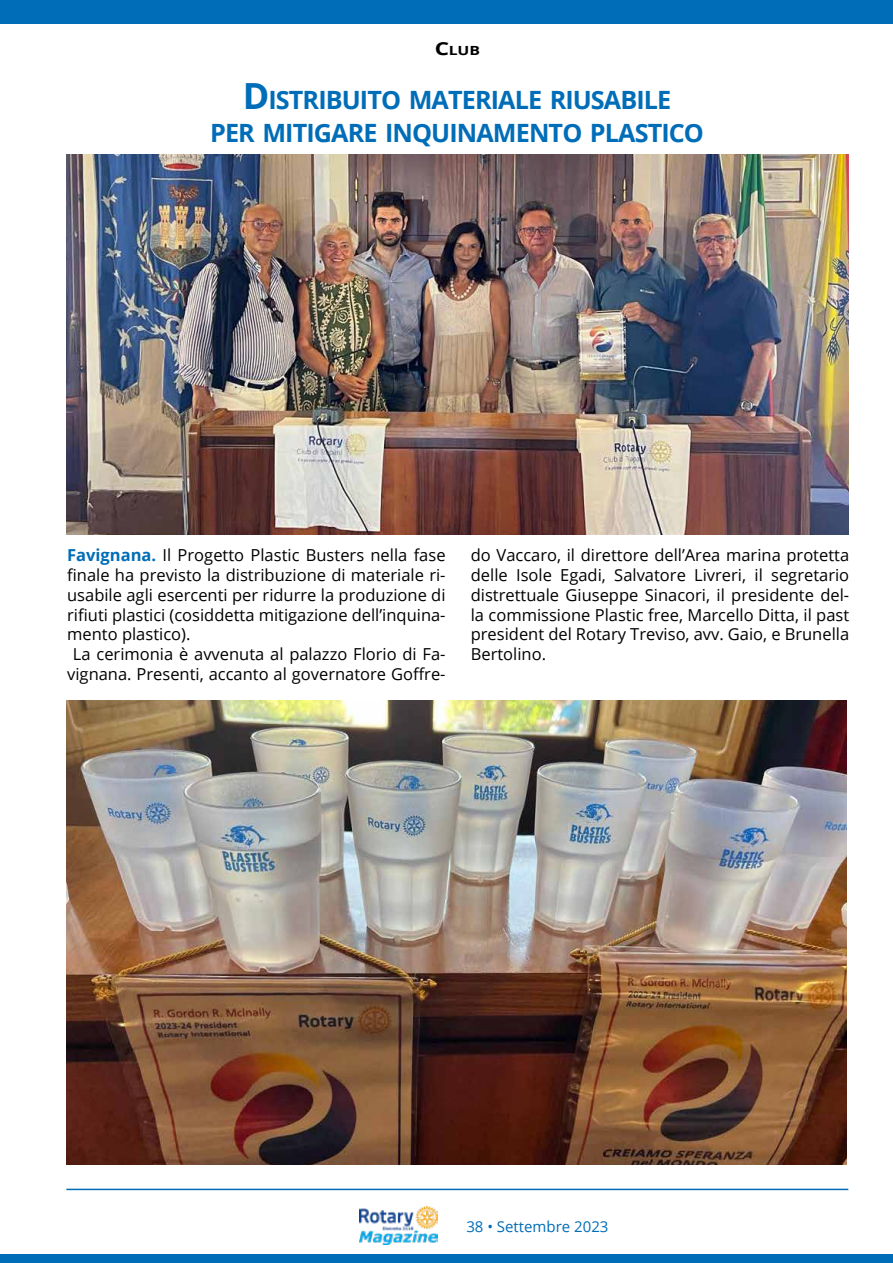
<style>
.page{position:relative;width:893px;height:1263px;background:#fff}
.page>*{position:absolute;margin:0;border:0;box-sizing:border-box;transform-origin:0 0}
.t1{font:700 25.2px/32.7px "Open Sans";letter-spacing:-.035em;color:#006db8;text-align:center}
.t2{font:16.5px/19.8px "Open Sans";color:#000;text-align:justify}
.t3{font:15px "Open Sans";color:#006db8}
.t4{font:700 12.6px "Open Sans";color:#000;scale:1.25 1}
.s1{font-size:18px}
.s2{font-size:36px}
.s3{font-weight:700;color:#006db8}
</style>
<div class="page">
<img style="left:359px;top:1206px;width:78px;height:39px">
<hr style="left:66px;top:1189px;width:782px;height:1px;background:#006db8">
<div style="left:0;top:1254px;width:893px;height:9px;background:#006db8"></div>
<div style="left:0;top:0;width:893px;height:23px;background:#006db8"></div>
<img style="left:66px;top:154px;width:782px;height:381px">
<img style="left:66px;top:701px;width:780px;height:463px">
<p class="t4" style="left:435px;top:44px;width:38px"><span class="s1">C</span>LUB</p>
<h1 class="t1" style="left:210px;top:86px;width:495px"><span class="s2">D</span>ISTRIBUITO MATERIALE RIUSABILE<br>PER MITIGARE INQUINAMENTO PLASTICO</h1>
<p class="t2" style="left:67px;top:547px;width:380px"><span class="s3">Favignana.</span> Il Progetto Plastic Busters nella fase</p>
<p class="t2" style="left:67px;top:565px;width:380px">昀椀nale ha previsto la distribuzione di materiale ri-</p>
<p class="t2" style="left:67px;top:586px;width:380px">usabile agli esercenti per ridurre la produzione di</p>
<p class="t2" style="left:67px;top:604px;width:380px">ri昀椀uti plastici (cosiddetta mitigazione dell’inquina-</p>
<p class="t2" style="left:67px;top:626px;width:125px">mento plastico).</p>
<p class="t2" style="left:73px;top:646px;width:374px">La cerimonia è avvenuta al palazzo Florio di Fa-</p>
<p class="t2" style="left:67px;top:664px;width:380px">vignana. Presenti, accanto al governatore Go昀昀re-</p>
<p class="t2" style="left:471px;top:547px;width:380px">do Vaccaro, il direttore dell’Area marina protetta delle Isole Egadi, Salvatore Livreri, il segretario distrettuale Giuseppe Sinacori, il presidente del&shy;la commissione Plastic free, Marcello Ditta, il past president del Rotary Treviso, avv. Gaio, e Brunella Bertolino.</p>
<p class="t3" style="left:466px;top:1220px;width:144px">38 • Settembre 2023</p>
</div>
